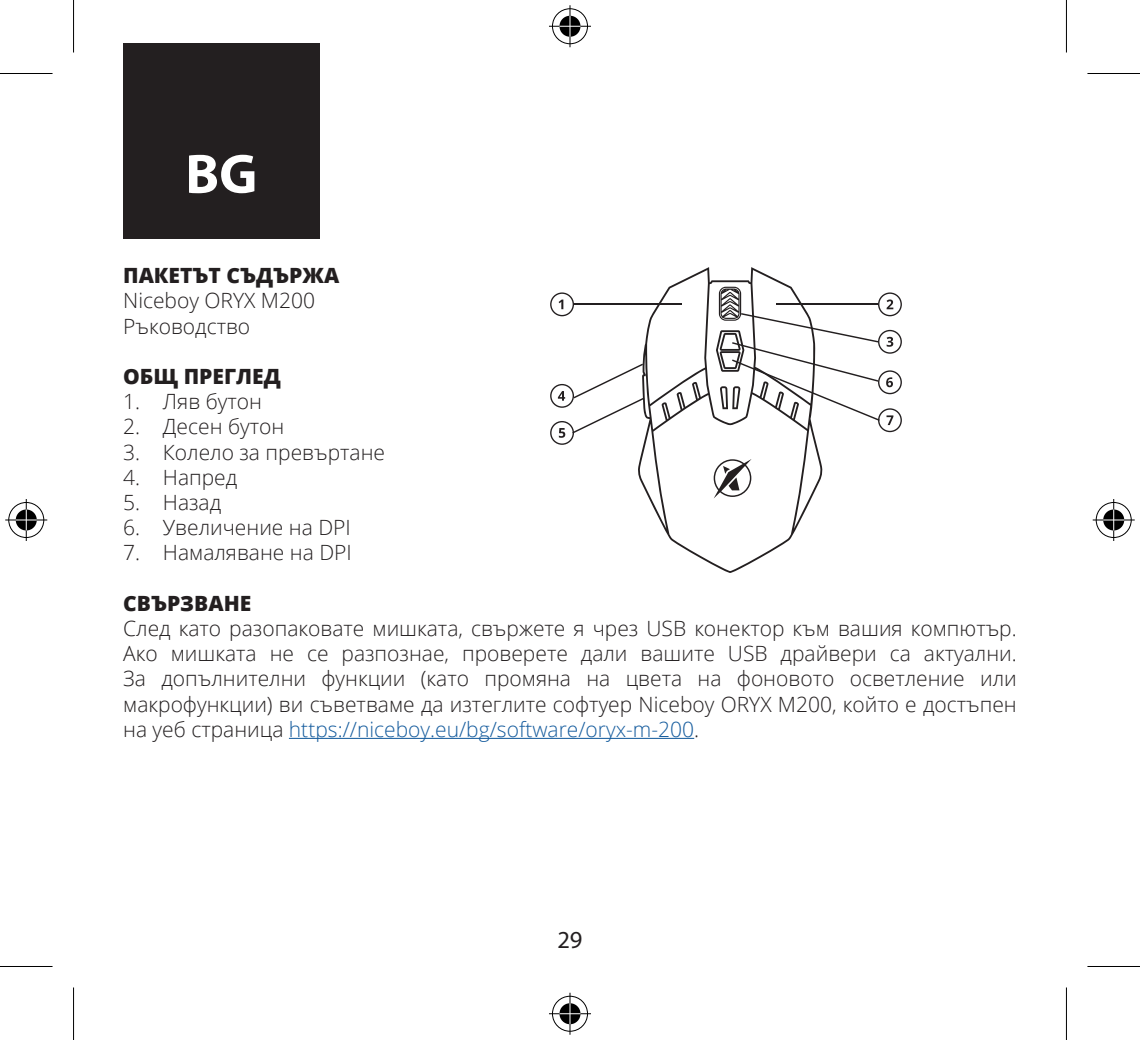
<style>
.page{position:relative;width:1140px;height:1040px;background:#fff}
.page>*{position:absolute;margin:0;border:0;box-sizing:border-box;transform-origin:0 0}
.t1{font:700 56px "Myriad Pro";color:#fff}
.t2{font:24.5px "Myriad Pro";color:#231f20}
.t3{font:300 21px/25.2px "Open Sans";color:#231f20;text-align:justify}
.t4{font:800 21px "Open Sans";color:#231f20}
.s1{color:#175d9e}
</style>
<div class="page">
<div style="left:123px;top:44px;width:196px;height:195px;background:#231f20"></div>
<hr style="left:289px;top:738px;width:405px;height:1px;background:#175d9e">
<svg style="left:637px;top:267px;width:185px;height:306px"></svg>
<svg style="left:713px;top:459px;width:38px;height:39px"></svg>
<svg style="left:550px;top:292px;width:24px;height:24px"></svg>
<hr style="left:574px;top:304px;width:107px;height:1px;background:#231f20">
<svg style="left:550px;top:364px;width:94px;height:81px"></svg>
<svg style="left:715px;top:287px;width:186px;height:145px"></svg>
<div style="left:71px;top:0;width:5px;height:52px;background:#f8f8f8"></div>
<div style="left:71px;top:987px;width:5px;height:53px;background:#f8f8f8"></div>
<svg style="left:1066px;top:0;width:1px;height:52px"></svg>
<svg style="left:1066px;top:987px;width:1px;height:53px"></svg>
<hr style="left:0;top:73px;width:52px;height:1px;background:#000">
<hr style="left:1087px;top:73px;width:52px;height:1px;background:#000">
<hr style="left:0;top:966px;width:52px;height:1px;background:#000">
<hr style="left:1087px;top:966px;width:52px;height:1px;background:#000">
<hr style="left:73px;top:0;width:1px;height:52px;background:#000">
<hr style="left:73px;top:987px;width:1px;height:53px;background:#000">
<hr style="left:1065px;top:0;width:1px;height:52px;background:#000">
<hr style="left:1065px;top:987px;width:1px;height:53px;background:#000">
<div style="left:550px;top:7px;width:39px;height:39px;border:4px solid #fff;border-radius:50%"></div>
<svg style="left:549px;top:24px;width:42px;height:4px"></svg>
<svg style="left:567px;top:5px;width:5px;height:42px"></svg>
<div style="left:557px;top:14px;width:25px;height:25px;border:4px solid #fff;border-radius:50%"></div>
<div style="left:552px;top:8px;width:36px;height:36px;border:1px solid #000;border-radius:50%"></div>
<hr style="left:549px;top:26px;width:42px;height:1px;background:#000">
<hr style="left:569px;top:5px;width:1px;height:42px;background:#000">
<svg style="left:559px;top:16px;width:21px;height:21px"></svg>
<div style="left:550px;top:994px;width:39px;height:39px;border:4px solid #fff;border-radius:50%"></div>
<svg style="left:549px;top:1011px;width:42px;height:5px"></svg>
<svg style="left:567px;top:993px;width:5px;height:42px"></svg>
<div style="left:557px;top:1001px;width:25px;height:25px;border:4px solid #fff;border-radius:50%"></div>
<div style="left:552px;top:996px;width:36px;height:36px;border:1px solid #000;border-radius:50%"></div>
<hr style="left:549px;top:1013px;width:42px;height:1px;background:#000">
<hr style="left:569px;top:993px;width:1px;height:42px;background:#000">
<svg style="left:559px;top:1003px;width:21px;height:21px"></svg>
<div style="left:7px;top:500px;width:39px;height:40px;border:4px solid #fff;border-radius:50%"></div>
<hr style="left:5px;top:518px;width:42px;height:4px;background:#fff">
<svg style="left:24px;top:499px;width:4px;height:42px"></svg>
<div style="left:14px;top:507px;width:25px;height:26px;border:4px solid #fff;border-radius:50%"></div>
<div style="left:8px;top:502px;width:36px;height:36px;border:1px solid #000;border-radius:50%"></div>
<hr style="left:5px;top:519px;width:42px;height:2px;background:#000">
<hr style="left:26px;top:499px;width:1px;height:42px;background:#000">
<div style="left:16px;top:509px;width:21px;height:21px;background:#000;border-radius:50%"></div>
<hr style="left:16px;top:519px;width:21px;height:2px;background:#fff">
<svg style="left:26px;top:509px;width:1px;height:21px"></svg>
<div style="left:1093px;top:500px;width:40px;height:40px;border:4px solid #fff;border-radius:50%"></div>
<hr style="left:1092px;top:518px;width:42px;height:4px;background:#fff">
<svg style="left:1111px;top:499px;width:4px;height:42px"></svg>
<div style="left:1100px;top:507px;width:26px;height:26px;border:4px solid #fff;border-radius:50%"></div>
<div style="left:1095px;top:502px;width:36px;height:36px;border:1px solid #000;border-radius:50%"></div>
<hr style="left:1092px;top:519px;width:42px;height:2px;background:#000">
<hr style="left:1112px;top:499px;width:1px;height:42px;background:#000">
<svg style="left:1102px;top:509px;width:21px;height:21px"></svg>
<hr style="left:1102px;top:519px;width:21px;height:2px;background:#fff">
<svg style="left:1112px;top:509px;width:1px;height:21px"></svg>
<p class="t1" style="left:185px;top:137px;width:74px">BG</p>
<p class="t4" style="left:123px;top:260px;width:218px">ПАКЕТЪТ СЪДЪРЖА</p>
<p class="t3" style="left:123px;top:288px;width:193px">Niceboy ORYX M200</p>
<p class="t3" style="left:123px;top:313px;width:128px">Ръководство</p>
<p class="t4" style="left:123px;top:360px;width:159px">ОБЩ ПРЕГЛЕД</p>
<p class="t3" style="left:123px;top:388px;width:140px">1. Ляв бутон</p>
<p class="t3" style="left:123px;top:414px;width:162px">2. Десен бутон</p>
<p class="t3" style="left:123px;top:439px;width:263px">3. Колело за превъртане</p>
<p class="t3" style="left:123px;top:464px;width:116px">4. Напред</p>
<p class="t3" style="left:123px;top:489px;width:100px">5. Назад</p>
<p class="t3" style="left:123px;top:514px;width:229px">6. Увеличение на DPI</p>
<p class="t3" style="left:123px;top:540px;width:230px">7. Намаляване на DPI</p>
<p class="t4" style="left:123px;top:587px;width:130px">СВЪРЗВАНЕ</p>
<p class="t3" style="left:123px;top:615px;width:894px">След като разопаковате мишката, свържете я чрез USB конектор към вашия компютър.<br>Ако мишката не се разпознае, проверете дали вашите USB драйвери са актуални.<br>За допълнителни функции (като промяна на цвета на фоновото осветление или макрофункции) ви съветваме да изтеглите софтуер Niceboy ORYX M200, който е достъпен на уеб страница <span class="s1">https://niceboy.eu/bg/software/oryx-m-200</span>.</p>
<p class="t2" style="left:557px;top:924px;width:27px">29</p>
</div>
